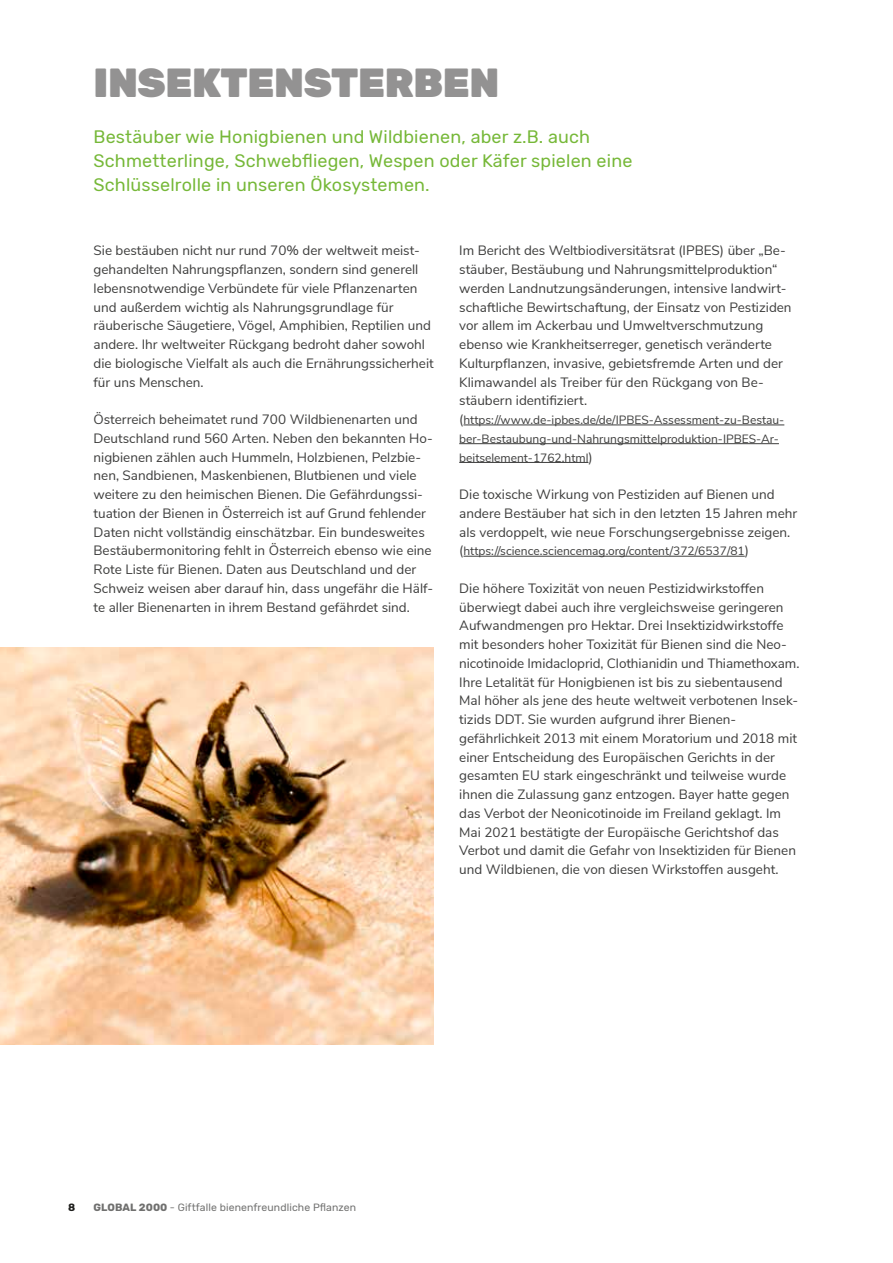
<style>
.page{position:relative;width:893px;height:1263px;background:#fff}
.page>*{position:absolute;margin:0;border:0;box-sizing:border-box;transform-origin:0 0}
.t1{font:900 40.5px "Rubik";letter-spacing:-.01em;color:#939292}
.t2{font:18px/24px "Rubik";letter-spacing:.01em;color:#76b838}
.t3{font:13.5px/18.8px "Nunito Sans";color:#3d3d3c}
.t4{font:12px/18.8px "Nunito Sans";color:#3d3d3c}
.t5{font:10.5px "Rubik";letter-spacing:.01em;color:#70706f}
.t6{font:700 10.5px "Rubik";color:#1d1d1b}
.s1{font-size:13.5px}
.s2{font-weight:700}
</style>
<div class="page">
<hr style="left:463px;top:425px;width:321px;height:1px;background:#3d3d3c">
<hr style="left:459px;top:443px;width:320px;height:1px;background:#3d3d3c">
<hr style="left:459px;top:462px;width:129px;height:1px;background:#3d3d3c">
<hr style="left:463px;top:556px;width:282px;height:1px;background:#3d3d3c">
<img style="left:0;top:647px;width:434px;height:397px">
<h1 class="t1" style="left:94px;top:59px;width:407px">INSEKTENSTERBEN</h1>
<h2 class="t2" style="left:94px;top:125px;width:540px">Bestäuber wie Honigbienen und Wildbienen, aber z.B. auch<br>Schmetterlinge, Schwebfliegen, Wespen oder Käfer spielen eine<br>Schlüsselrolle in unseren Ökosystemen.</h2>
<p class="t3" style="left:94px;top:240px;width:342px">Sie bestäuben nicht nur rund 70% der weltweit meist&shy;gehandelten Nahrungspflanzen, sondern sind generell lebensnotwendige Verbündete für viele Pflanzenarten und außerdem wichtig als Nahrungsgrundlage für räuberische Säugetiere, Vögel, Amphibien, Reptilien und andere. Ihr weltweiter Rückgang bedroht daher sowohl die biologische Vielfalt als auch die Ernährungssicherheit für uns Menschen.</p>
<p class="t3" style="left:94px;top:409px;width:341px">Österreich beheimatet rund 700 Wildbienenarten und Deutschland rund 560 Arten. Neben den bekannten Ho&shy;nigbienen zählen auch Hummeln, Holzbienen, Pelzbie&shy;nen, Sandbienen, Maskenbienen, Blutbienen und viele weitere zu den heimischen Bienen. Die Gefährdungssi&shy;tuation der Bienen in Österreich ist auf Grund fehlender Daten nicht vollständig einschätzbar. Ein bundesweites Bestäubermonitoring fehlt in Österreich ebenso wie eine Rote Liste für Bienen. Daten aus Deutschland und der Schweiz weisen aber darauf hin, dass ungefähr die Hälf&shy;te aller Bienenarten in ihrem Bestand gefährdet sind.</p>
<p class="t3" style="left:459px;top:240px;width:334px">Im Bericht des Weltbiodiversitätsrat (IPBES) über „Be&shy;stäuber, Bestäubung und Nahrungsmittelproduktion“ werden Landnutzungsänderungen, intensive landwirt&shy;schaftliche Bewirtschaftung, der Einsatz von Pestiziden vor allem im Ackerbau und Umweltverschmutzung ebenso wie Krankheitserreger, genetisch veränderte Kulturpflanzen, invasive, gebietsfremde Arten und der Klimawandel als Treiber für den Rückgang von Be&shy;stäubern identifiziert.</p>
<p class="t4" style="left:459px;top:410px;width:327px"><span class="s1">(</span>https://www.de-ipbes.de/de/IPBES-Assessment-zu-Bestau&shy;ber-Bestaubung-und-Nahrungsmittelproduktion-IPBES-Ar&shy;beitselement-1762.html<span class="s1">)</span></p>
<p class="t3" style="left:459px;top:484px;width:340px">Die toxische Wirkung von Pestiziden auf Bienen und andere Bestäuber hat sich in den letzten 15 Jahren mehr als verdoppelt, wie neue Forschungsergebnisse zeigen.</p>
<p class="t4" style="left:459px;top:541px;width:291px"><span class="s1">(</span>https://science.sciencemag.org/content/372/6537/81<span class="s1">)</span></p>
<p class="t3" style="left:459px;top:578px;width:342px">Die höhere Toxizität von neuen Pestizidwirkstoffen überwiegt dabei auch ihre vergleichsweise geringeren Aufwandmengen pro Hektar. Drei Insektizidwirkstoffe mit besonders hoher Toxizität für Bienen sind die Neo&shy;nicotinoide Imidacloprid, Clothianidin und Thiamethoxam.<br>Ihre Letalität für Honigbienen ist bis zu siebentausend Mal höher als jene des heute weltweit verbotenen Insek&shy;tizids DDT. Sie wurden aufgrund ihrer Bienen&shy;gefährlichkeit 2013 mit einem Moratorium und 2018 mit einer Entscheidung des Europäischen Gerichts in der gesamten EU stark eingeschränkt und teilweise wurde ihnen die Zulassung ganz entzogen. Bayer hatte gegen das Verbot der Neonicotinoide im Freiland geklagt. Im Mai 2021 bestätigte der Europäische Gerichtshof das Verbot und damit die Gefahr von Insektiziden für Bienen und Wildbienen, die von diesen Wirkstoffen ausgeht.</p>
<p class="t6" style="left:68px;top:1201px;width:9px">8</p>
<p class="t5" style="left:94px;top:1201px;width:264px"><span class="s2">GLOBAL 2000</span> - Giftfalle bienenfreundliche Pflanzen</p>
</div>
